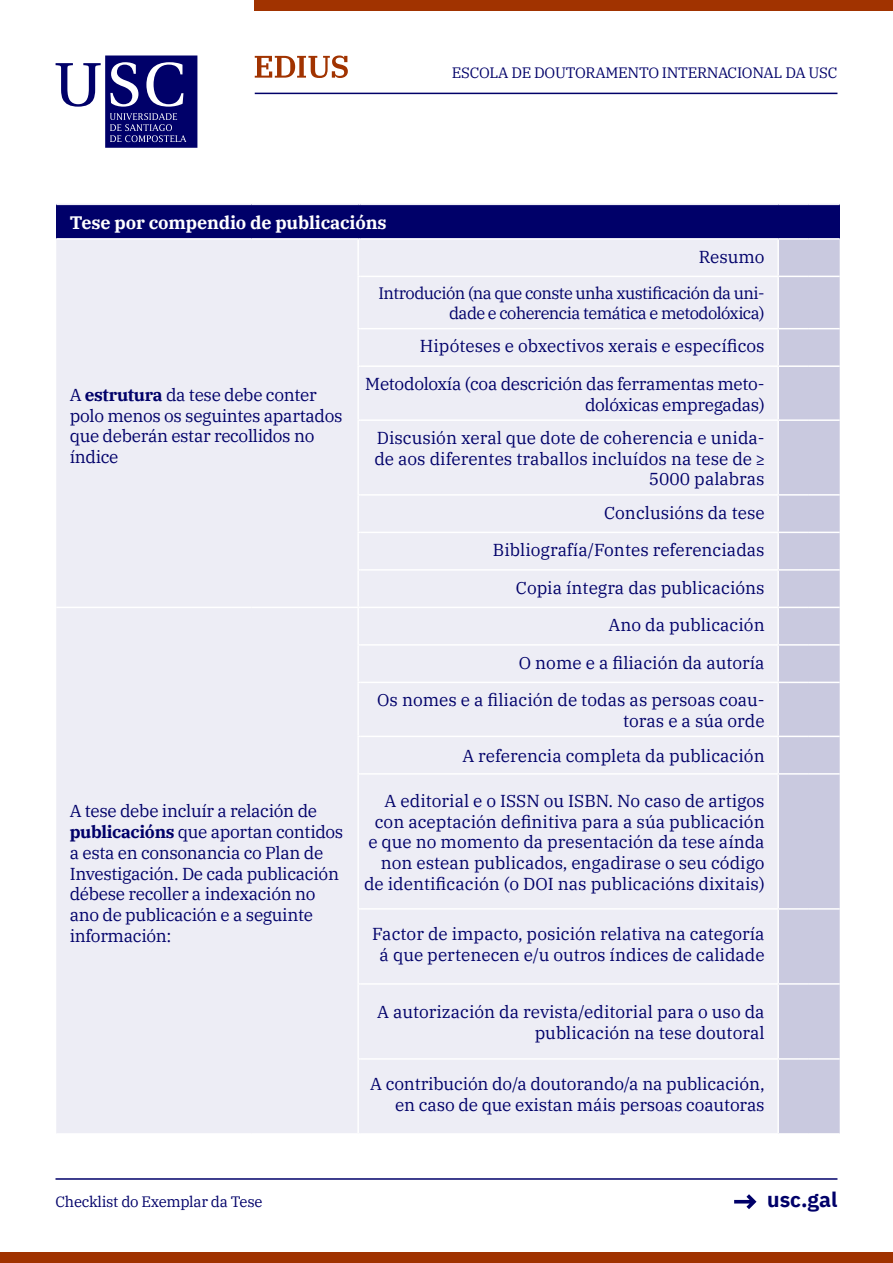
<style>
.page{position:relative;width:893px;height:1263px;background:#fff}
.page>*{position:absolute;margin:0;border:0;box-sizing:border-box;transform-origin:0 0}
.t1{font:700 21px "IBM Plex Sans";color:#000069}
.t2{font:700 18px "IBM Plex Serif";letter-spacing:-.01em;color:#fff}
.t3{font:17.25px/20.7px "IBM Plex Serif";color:#000069;text-align:right}
.t4{font:17.25px/20.7px "IBM Plex Serif";letter-spacing:-.02em;color:#000069}
.t5{font:16.5px/19.8px "IBM Plex Serif";letter-spacing:-.035em;color:#000069;text-align:right}
.t6{font:15px "IBM Plex Serif";letter-spacing:-.02em;color:#000069}
.s1{font-weight:700}
.s2{font-family:"Times LT Std"}
</style>
<div class="page">
<svg style="left:56px;top:56px;width:141px;height:92px"></svg>
<hr style="left:56px;top:1178px;width:781px;height:2px;background:#000069">
<hr style="left:255px;top:93px;width:582px;height:1px;background:#000069">
<div style="left:255px;top:0;width:638px;height:10px;background:#a13300"></div>
<div style="left:0;top:1252px;width:893px;height:11px;background:#a03200"></div>
<svg style="left:734px;top:1194px;width:22px;height:15px"></svg>
<svg style="left:255px;top:56px;width:93px;height:22px"></svg>
<div style="left:56px;top:204px;width:784px;height:35px;background:#000069"></div>
<div style="left:56px;top:240px;width:721px;height:893px;background:#ededf5"></div>
<div style="left:779px;top:240px;width:61px;height:893px;background:#c9c9df"></div>
<hr style="left:56px;top:238px;width:195px;height:2px;background:#fff">
<hr style="left:251px;top:238px;width:107px;height:2px;background:#fff">
<hr style="left:357px;top:240px;width:2px;height:36px;background:#fff">
<hr style="left:361px;top:238px;width:417px;height:2px;background:#fff">
<hr style="left:778px;top:238px;width:31px;height:2px;background:#fff">
<hr style="left:809px;top:238px;width:31px;height:2px;background:#fff">
<hr style="left:357px;top:277px;width:2px;height:51px;background:#fff">
<hr style="left:361px;top:276px;width:417px;height:1px;background:#fff">
<hr style="left:778px;top:276px;width:31px;height:1px;background:#fff">
<hr style="left:809px;top:276px;width:31px;height:1px;background:#fff">
<hr style="left:357px;top:329px;width:2px;height:36px;background:#fff">
<hr style="left:361px;top:328px;width:417px;height:1px;background:#fff">
<hr style="left:778px;top:328px;width:31px;height:1px;background:#fff">
<hr style="left:809px;top:328px;width:31px;height:1px;background:#fff">
<hr style="left:357px;top:367px;width:2px;height:52px;background:#fff">
<hr style="left:361px;top:365px;width:417px;height:2px;background:#fff">
<hr style="left:778px;top:365px;width:31px;height:2px;background:#fff">
<hr style="left:809px;top:365px;width:31px;height:2px;background:#fff">
<hr style="left:357px;top:421px;width:2px;height:73px;background:#fff">
<hr style="left:361px;top:419px;width:417px;height:2px;background:#fff">
<hr style="left:778px;top:419px;width:31px;height:2px;background:#fff">
<hr style="left:809px;top:419px;width:31px;height:2px;background:#fff">
<hr style="left:357px;top:496px;width:2px;height:36px;background:#fff">
<hr style="left:361px;top:494px;width:417px;height:2px;background:#fff">
<hr style="left:778px;top:494px;width:31px;height:2px;background:#fff">
<hr style="left:809px;top:494px;width:31px;height:2px;background:#fff">
<hr style="left:357px;top:533px;width:2px;height:36px;background:#fff">
<hr style="left:361px;top:532px;width:417px;height:1px;background:#fff">
<hr style="left:778px;top:532px;width:31px;height:1px;background:#fff">
<hr style="left:809px;top:532px;width:31px;height:1px;background:#fff">
<hr style="left:357px;top:571px;width:2px;height:36px;background:#fff">
<hr style="left:361px;top:569px;width:417px;height:2px;background:#fff">
<hr style="left:778px;top:569px;width:31px;height:2px;background:#fff">
<hr style="left:809px;top:569px;width:31px;height:2px;background:#fff">
<hr style="left:56px;top:607px;width:195px;height:1px;background:#fff">
<hr style="left:251px;top:607px;width:107px;height:1px;background:#fff">
<hr style="left:357px;top:608px;width:2px;height:36px;background:#fff">
<hr style="left:361px;top:607px;width:417px;height:1px;background:#fff">
<hr style="left:778px;top:607px;width:31px;height:1px;background:#fff">
<hr style="left:809px;top:607px;width:31px;height:1px;background:#fff">
<hr style="left:357px;top:646px;width:2px;height:36px;background:#fff">
<hr style="left:361px;top:644px;width:417px;height:2px;background:#fff">
<hr style="left:778px;top:644px;width:31px;height:2px;background:#fff">
<hr style="left:809px;top:644px;width:31px;height:2px;background:#fff">
<hr style="left:357px;top:683px;width:2px;height:53px;background:#fff">
<hr style="left:361px;top:682px;width:417px;height:1px;background:#fff">
<hr style="left:778px;top:682px;width:31px;height:1px;background:#fff">
<hr style="left:809px;top:682px;width:31px;height:1px;background:#fff">
<hr style="left:357px;top:737px;width:2px;height:36px;background:#fff">
<hr style="left:361px;top:736px;width:417px;height:1px;background:#fff">
<hr style="left:778px;top:736px;width:31px;height:1px;background:#fff">
<hr style="left:809px;top:736px;width:31px;height:1px;background:#fff">
<hr style="left:357px;top:775px;width:2px;height:133px;background:#fff">
<hr style="left:361px;top:773px;width:417px;height:2px;background:#fff">
<hr style="left:778px;top:773px;width:31px;height:2px;background:#fff">
<hr style="left:809px;top:773px;width:31px;height:2px;background:#fff">
<hr style="left:357px;top:910px;width:2px;height:73px;background:#fff">
<hr style="left:361px;top:908px;width:417px;height:2px;background:#fff">
<hr style="left:778px;top:908px;width:31px;height:2px;background:#fff">
<hr style="left:809px;top:908px;width:31px;height:2px;background:#fff">
<hr style="left:357px;top:985px;width:2px;height:73px;background:#fff">
<hr style="left:361px;top:983px;width:417px;height:2px;background:#fff">
<hr style="left:778px;top:983px;width:31px;height:2px;background:#fff">
<hr style="left:809px;top:983px;width:31px;height:2px;background:#fff">
<hr style="left:357px;top:1060px;width:2px;height:73px;background:#fff">
<hr style="left:361px;top:1058px;width:417px;height:2px;background:#fff">
<hr style="left:778px;top:1058px;width:31px;height:2px;background:#fff">
<hr style="left:809px;top:1058px;width:31px;height:2px;background:#fff">
<hr style="left:56px;top:204px;width:195px;height:1px;background:#ededf5">
<hr style="left:251px;top:204px;width:107px;height:1px;background:#ededf5">
<hr style="left:361px;top:204px;width:417px;height:1px;background:#ededf5">
<hr style="left:778px;top:204px;width:31px;height:1px;background:#ededf5">
<hr style="left:809px;top:204px;width:31px;height:1px;background:#ededf5">
<p class="t2" style="left:70px;top:208px;width:318px">Tese por compendio de publicacións</p>
<p class="t6" style="left:452px;top:61px;width:387px">ESCOLA DE DOUTORAMENTO INTERNACIONAL DA USC</p>
<p class="t4" style="left:70px;top:383px;width:274px">A <span class="s1">estrutura</span> da tese debe conter polo menos os seguintes apartados que deberán estar recollidos no índice</p>
<p class="t4" style="left:70px;top:799px;width:275px">A tese debe incluír a relación de <span class="s1">publicacións</span> que aportan contidos a esta en consonancia co Plan de<br>Investigación. De cada publicación débese recoller a indexación no ano de publicación e a seguinte información:</p>
<p class="t3" style="left:699px;top:245px;width:67px">Resumo</p>
<p class="t5" style="left:378px;top:282px;width:388px">Introdución (na que conste unha xustificación da uni&shy;dade e coherencia temática e metodolóxica)</p>
<p class="t4" style="left:365px;top:326px;width:401px;line-height:37.5px;text-align:right">Hipóteses e obxectivos xerais e específicos<br>Metodoloxía (coa descrición das ferramentas meto-</p>
<p class="t3" style="left:377px;top:386px;width:389px;line-height:33.3px">dolóxicas empregadas)<br>Discusión xeral que dote de coherencia e unida-</p>
<p class="t3" style="left:374px;top:447px;width:392px">de aos diferentes traballos incluídos na tese de <span class="s2">≥<br></span>5000 palabras</p>
<p class="t3" style="left:493px;top:492px;width:273px;line-height:37.5px">Conclusións da tese<br>Bibliografía/Fontes referenciadas<br>Copia íntegra das publicacións</p>
<p class="t3" style="left:377px;top:605px;width:389px;line-height:37.5px">Ano da publicación<br>O nome e a filiación da autoría<br>Os nomes e a filiación de todas as persoas coau-</p>
<p class="t3" style="left:462px;top:701px;width:304px;line-height:35.4px">toras e a súa orde<br>A referencia completa da publicación</p>
<p class="t3" style="left:364px;top:789px;width:402px">A editorial e o ISSN ou ISBN. No caso de artigos con aceptación definitiva para a súa publicación e que no momento da presentación da tese aínda non estean publicados, engadirase o seu código de identificación (o DOI nas publicacións dixitais)</p>
<p class="t3" style="left:372px;top:922px;width:394px;text-align:center">Factor de impacto, posición relativa na categoría á que pertenecen e/u outros índices de calidade</p>
<p class="t3" style="left:377px;top:1000px;width:389px">A autorización da revista/editorial para o uso da publicación na tese doutoral</p>
<p class="t3" style="left:370px;top:1072px;width:396px">A contribución do/a doutorando/a na publicación, en caso de que existan máis persoas coautoras</p>
<p class="t6" style="left:56px;top:1190px;width:208px">Checklist do Exemplar da Tese</p>
<p class="t1" style="left:767px;top:1183px;width:72px">usc.gal</p>
</div>
